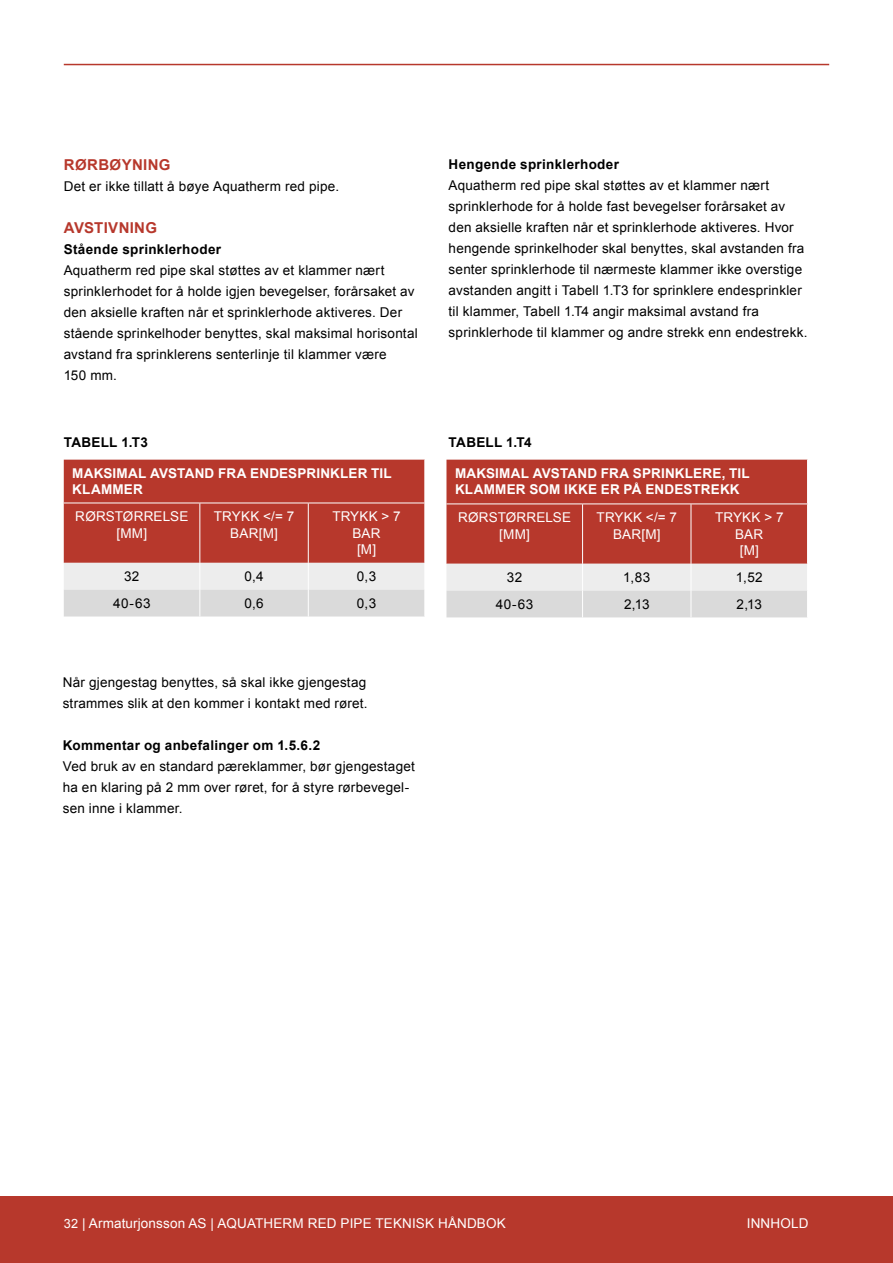
<style>
.page{position:relative;width:893px;height:1263px;background:#fff}
.page>*{position:absolute;margin:0;border:0;box-sizing:border-box;transform-origin:0 0}
.t1{font:700 15px "Arial";letter-spacing:.02em;color:#b7382c}
.t2{font:13.5px/21px "Arial";letter-spacing:.015em;color:#000}
.t3{font:13.5px/16.5px "Arial";letter-spacing:.01em;color:#fff;text-align:center}
.t4{font:700 13.5px/16.5px "Arial";letter-spacing:.015em;color:#fff}
.t5{font:700 13.5px "Arial";letter-spacing:.025em;color:#000}
.s1{font-size:12.75px}
</style>
<div class="page">
<div style="left:0;top:1196px;width:893px;height:67px;background:#b7382c"></div>
<hr style="left:64px;top:64px;width:765px;height:1px;background:#b7382c">
<svg style="left:64px;top:460px;width:361px;height:156px;background:#c6746c"></svg>
<hr style="left:424px;top:460px;width:1px;height:43px;background:#fff">
<hr style="left:199px;top:503px;width:1px;height:60px;background:#fff">
<hr style="left:308px;top:503px;width:1px;height:60px;background:#fff">
<hr style="left:424px;top:503px;width:1px;height:60px;background:#fff">
<hr style="left:64px;top:503px;width:136px;height:1px;background:#fff">
<hr style="left:200px;top:503px;width:108px;height:1px;background:#fff">
<hr style="left:308px;top:503px;width:117px;height:1px;background:#fff">
<svg style="left:446px;top:460px;width:361px;height:157px;background:#c6736b"></svg>
<hr style="left:582px;top:504px;width:1px;height:60px;background:#fff">
<hr style="left:691px;top:504px;width:1px;height:60px;background:#fff">
<hr style="left:446px;top:503px;width:137px;height:1px;background:#fff">
<hr style="left:583px;top:503px;width:108px;height:1px;background:#fff">
<hr style="left:691px;top:503px;width:117px;height:1px;background:#fff">
<p class="t1" style="left:64px;top:155px;width:108px">RØRBØYNING</p>
<p class="t2" style="left:64px;top:176px;width:277px">Det er ikke tillatt å bøye Aquatherm red pipe.</p>
<p class="t1" style="left:64px;top:218px;width:95px">AVSTIVNING</p>
<p class="t5" style="left:64px;top:240px;width:159px">Stående sprinklerhoder</p>
<p class="t2" style="left:64px;top:260px;width:355px">Aquatherm red pipe skal støttes av et klammer nært sprinklerhodet for å holde igjen bevegelser, forårsaket av den aksielle kraften når et sprinklerhode aktiveres. Der stående sprinkelhoder benyttes, skal maksimal horisontal avstand fra sprinklerens senterlinje til klammer være<br>150 mm.</p>
<p class="t5" style="left:449px;top:155px;width:172px">Hengende sprinklerhoder</p>
<p class="t2" style="left:449px;top:175px;width:360px">Aquatherm red pipe skal støttes av et klammer nært sprinklerhode for å holde fast bevegelser forårsaket av den aksielle kraften når et sprinklerhode aktiveres. Hvor hengende sprinkelhoder skal benyttes, skal avstanden fra senter sprinklerhode til nærmeste klammer ikke overstige avstanden angitt i Tabell 1.T3 for sprinklere endesprinkler til klammer, Tabell 1.T4 angir maksimal avstand fra sprinklerhode til klammer og andre strekk enn endestrekk.</p>
<p class="t5" style="left:64px;top:433px;width:86px">TABELL 1.T3</p>
<p class="t5" style="left:449px;top:433px;width:84px">TABELL 1.T4</p>
<p class="t4" style="left:72px;top:465px;width:321px">MAKSIMAL AVSTAND FRA ENDESPRINKLER TIL<br>KLAMMER</p>
<p class="t3" style="left:75px;top:508px;width:115px">RØRSTØRRELSE [MM]</p>
<p class="t3" style="left:214px;top:508px;width:82px">TRYKK &lt;/= 7<br>BAR[M]</p>
<p class="t3" style="left:332px;top:508px;width:70px">TRYKK &gt; 7<br>BAR<br>[M]</p>
<p class="t2" style="left:124px;top:566px;width:17px">32</p>
<p class="t2" style="left:244px;top:566px;width:21px">0,4</p>
<p class="t2" style="left:357px;top:566px;width:21px">0,3</p>
<p class="t2" style="left:113px;top:593px;width:39px">40-63</p>
<p class="t2" style="left:244px;top:593px;width:21px">0,6</p>
<p class="t2" style="left:357px;top:593px;width:21px">0,3</p>
<p class="t2" style="left:63px;top:672px;width:306px">Når gjengestag benyttes, så skal ikke gjengestag strammes slik at den kommer i kontakt med røret.</p>
<p class="t5" style="left:63px;top:736px;width:259px">Kommentar og anbefalinger om 1.5.6.2</p>
<p class="t2" style="left:63px;top:756px;width:354px">Ved bruk av en standard pæreklammer, bør gjengestaget ha en klaring på 2 mm over røret, for å styre rørbevegel&shy;sen inne i klammer.</p>
<p class="t4" style="left:455px;top:465px;width:296px">MAKSIMAL AVSTAND FRA SPRINKLERE, TIL<br>KLAMMER SOM IKKE ER PÅ ENDESTREKK</p>
<p class="t3" style="left:458px;top:509px;width:115px">RØRSTØRRELSE [MM]</p>
<p class="t3" style="left:597px;top:509px;width:82px">TRYKK &lt;/= 7<br>BAR[M]</p>
<p class="t3" style="left:715px;top:509px;width:70px">TRYKK &gt; 7<br>BAR<br>[M]</p>
<p class="t2" style="left:507px;top:567px;width:17px">32</p>
<p class="t2" style="left:623px;top:567px;width:28px">1,83</p>
<p class="t2" style="left:736px;top:567px;width:28px">1,52</p>
<p class="t2" style="left:496px;top:594px;width:39px">40-63</p>
<p class="t2" style="left:624px;top:594px;width:27px">2,13</p>
<p class="t2" style="left:737px;top:594px;width:27px">2,13</p>
<p class="t3" style="left:64px;top:1215px;width:443px"><span class="s1">32</span> | Armaturjonsson AS | AQUATHERM RED PIPE TEKNISK HÅNDBOK</p>
<p class="t3" style="left:747px;top:1215px;width:63px">INNHOLD</p>
</div>
